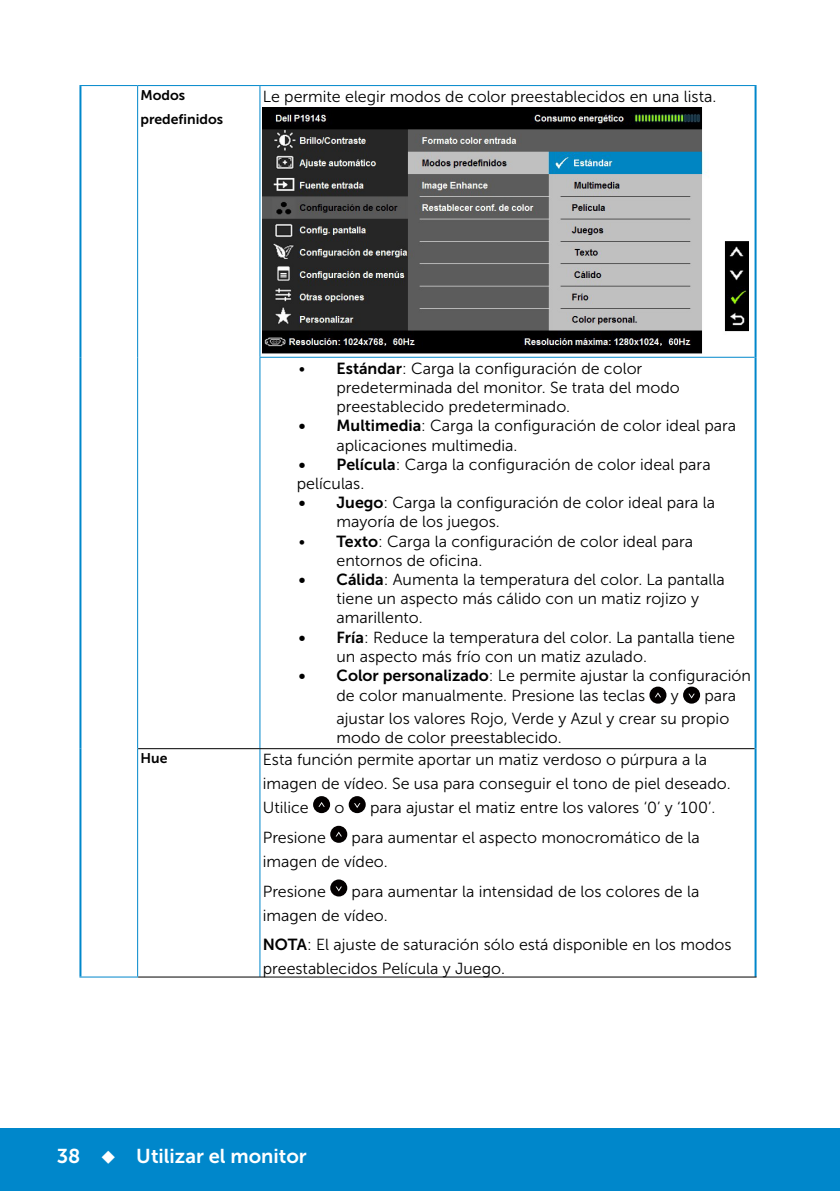
<style>
.page{position:relative;width:840px;height:1191px;background:#fff}
.page>*{position:absolute;margin:0;border:0;box-sizing:border-box;transform-origin:0 0}
.t1{font:20px "Museo Sans For Dell 700";color:#fff}
.t2{font:16px/19.2px "Museo Sans For Dell 300";color:#000}
.t3{font:14px/24px "Museo Sans For Dell 700";color:#000}
.s1{font-family:"Museo Sans For Dell 700"}
</style>
<div class="page">
<div style="left:0;top:1128px;width:839px;height:63px;background:#0087cb"></div>
<hr style="left:79px;top:86px;width:2px;height:271px;background:#0087cb">
<hr style="left:79px;top:357px;width:2px;height:391px;background:#0087cb">
<hr style="left:79px;top:748px;width:2px;height:228px;background:#0087cb">
<hr style="left:79px;top:85px;width:58px;height:1px;background:#0087cb">
<hr style="left:137px;top:86px;width:1px;height:271px;background:#0087cb">
<hr style="left:137px;top:357px;width:1px;height:391px;background:#0087cb">
<hr style="left:137px;top:85px;width:123px;height:1px;background:#0087cb">
<hr style="left:259px;top:86px;width:1px;height:271px;background:#0087cb">
<hr style="left:754px;top:86px;width:2px;height:271px;background:#0087cb">
<hr style="left:260px;top:85px;width:496px;height:1px;background:#0087cb">
<hr style="left:259px;top:358px;width:1px;height:390px;background:#0087cb">
<hr style="left:754px;top:357px;width:2px;height:391px;background:#0087cb">
<hr style="left:259px;top:357px;width:495px;height:1px;background:#0087cb">
<hr style="left:137px;top:748px;width:1px;height:228px;background:#0087cb">
<hr style="left:138px;top:748px;width:122px;height:1px;background:#000">
<hr style="left:259px;top:749px;width:1px;height:227px;background:#0087cb">
<hr style="left:754px;top:748px;width:2px;height:228px;background:#0087cb">
<hr style="left:260px;top:748px;width:494px;height:1px;background:#000">
<hr style="left:79px;top:976px;width:59px;height:1px;background:#0087cb">
<hr style="left:138px;top:976px;width:122px;height:1px;background:#000">
<hr style="left:260px;top:976px;width:496px;height:1px;background:#000">
<img style="left:262px;top:108px;width:485px;height:246px">
<div style="left:649px;top:686px;width:17px;height:17px;background:#030000;border-radius:50%"></div>
<svg style="left:655px;top:692px;width:5px;height:5px"></svg>
<svg style="left:682px;top:686px;width:17px;height:17px"></svg>
<svg style="left:688px;top:693px;width:6px;height:5px"></svg>
<div style="left:313px;top:796px;width:17px;height:17px;background:#030000;border-radius:50%"></div>
<svg style="left:318px;top:802px;width:6px;height:5px"></svg>
<div style="left:348px;top:796px;width:17px;height:17px;background:#030000;border-radius:50%"></div>
<svg style="left:354px;top:803px;width:6px;height:5px"></svg>
<div style="left:330px;top:825px;width:17px;height:18px;background:#030000;border-radius:50%"></div>
<svg style="left:336px;top:831px;width:6px;height:5px"></svg>
<div style="left:330px;top:879px;width:17px;height:17px;background:#030000;border-radius:50%"></div>
<svg style="left:335px;top:886px;width:7px;height:5px"></svg>
<p class="t3" style="left:140px;top:83px;width:84px">Modos predefinidos</p>
<p class="t2" style="left:262px;top:87px;width:455px">Le permite elegir modos de color preestablecidos en una lista.</p>
<p class="t2" style="left:336px;top:359px;width:344px;text-indent:-38px">• <span class="s1">Estándar</span>: Carga la configuración de color predeterminada del monitor. Se trata del modo preestablecido predeterminado.</p>
<p class="t2" style="left:336px;top:416px;width:401px;text-indent:-38px"><span class="s1">• Multimedia</span>: Carga la configuración de color ideal para aplicaciones multimedia.</p>
<p class="t2" style="left:297px;top:455px;width:415px"><span class="s1">• Película</span>: Carga la configuración de color ideal para películas.</p>
<p class="t2" style="left:336px;top:493px;width:380px;text-indent:-38px"><span class="s1">• Juego</span>: Carga la configuración de color ideal para la mayoría de los juegos.</p>
<p class="t2" style="left:336px;top:531px;width:358px;text-indent:-38px">• <span class="s1">Texto</span>: Carga la configuración de color ideal para entornos de oficina.</p>
<p class="t2" style="left:336px;top:570px;width:389px;text-indent:-38px"><span class="s1">• Cálida</span>: Aumenta la temperatura del color. La pantalla tiene un aspecto más cálido con un matiz rojizo y amarillento.</p>
<p class="t2" style="left:336px;top:627px;width:400px;text-indent:-38px"><span class="s1">• Fría</span>: Reduce la temperatura del color. La pantalla tiene un aspecto más frío con un matiz azulado.</p>
<p class="t2" style="left:336px;top:666px;width:415px;text-indent:-38px"><span class="s1">• Color personalizado</span>: Le permite ajustar la configuración de color manualmente. Presione las teclas</p>
<p class="t2" style="left:336px;top:683px;width:401px;line-height:23.4px;text-indent:367px">para ajustar los valores Rojo, Verde y Azul y crear su propio</p>
<p class="t2" style="left:336px;top:728px;width:227px">modo de color preestablecido.</p>
<p class="t2" style="left:670px;top:685px;width:9px">y</p>
<p class="t3" style="left:140px;top:746px;width:28px">Hue</p>
<p class="t2" style="left:262px;top:747px;width:469px;line-height:24px">Esta función permite aportar un matiz verdoso o púrpura a la imagen de vídeo. Se usa para conseguir el tono de piel deseado.<br>Utilice</p>
<p class="t2" style="left:334px;top:798px;width:11px">o</p>
<p class="t2" style="left:370px;top:798px;width:346px">para ajustar el matiz entre los valores ‘0’ y ‘100’.</p>
<p class="t2" style="left:262px;top:828px;width:65px">Presione</p>
<p class="t2" style="left:262px;top:825px;width:438px;line-height:24px;text-indent:89px">para aumentar el aspecto monocromático de la imagen de vídeo.</p>
<p class="t2" style="left:262px;top:881px;width:65px">Presione</p>
<p class="t2" style="left:262px;top:879px;width:438px;line-height:24px;text-indent:89px">para aumentar la intensidad de los colores de la imagen de vídeo.</p>
<p class="t2" style="left:262px;top:932px;width:470px;line-height:24px"><span class="s1">NOTA</span>: El ajuste de saturación sólo está disponible en los modos preestablecidos Película y Juego.</p>
<p class="t1" style="left:57px;top:1144px;width:251px">38 ◆ Utilizar el monitor</p>
</div>
